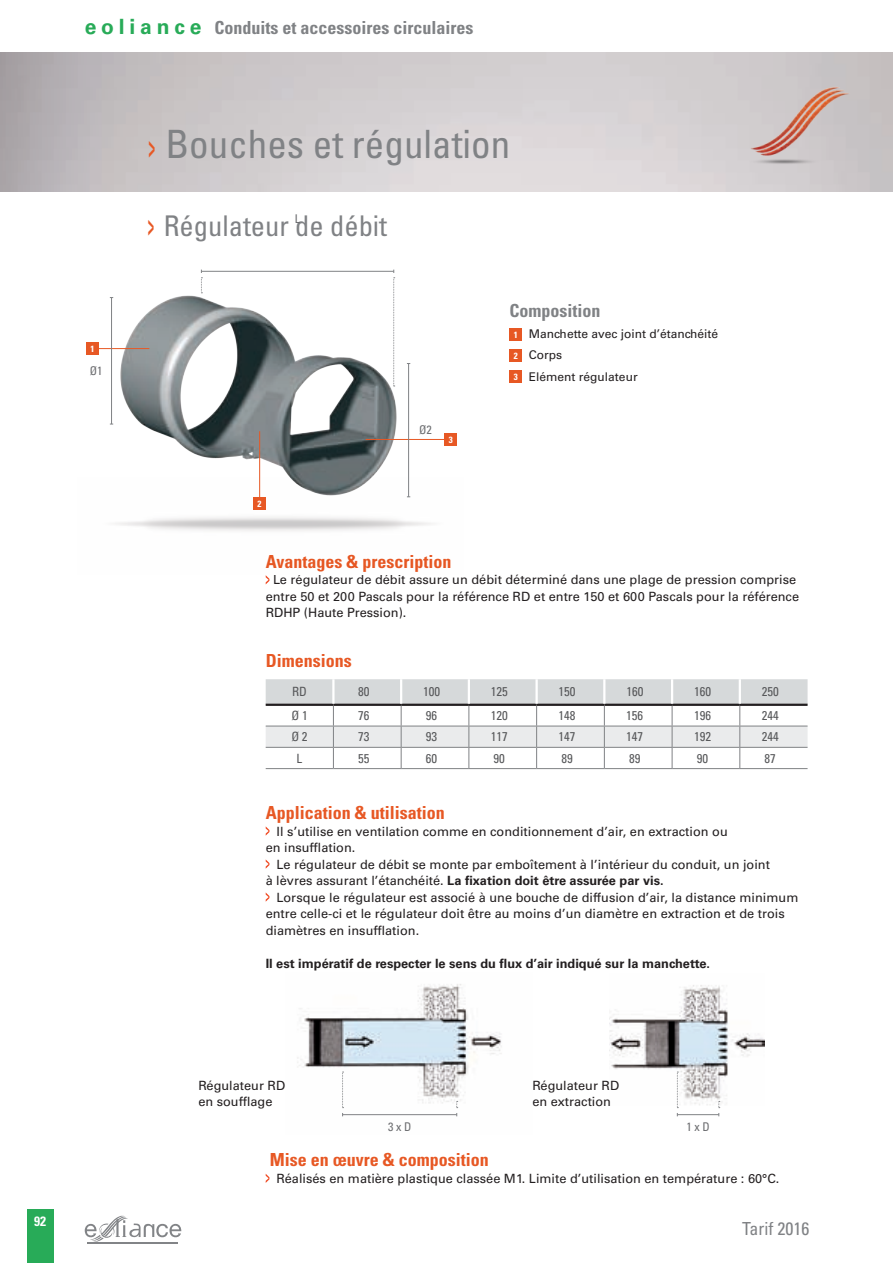
<style>
.page{position:relative;width:893px;height:1263px;background:#fff}
.page>*{position:absolute;margin:0;border:0;box-sizing:border-box;transform-origin:0 0}
.t1{font:condensed 39px "Univers LT Std";color:#808285}
.t2{font:condensed 28.5px "Univers LT Std";color:#808285}
.t3{font:700 condensed 18px "Univers LT Std";color:#e75824}
.t4{font:700 condensed 18px "Univers LT Std";color:#808285}
.t5{font:condensed 18px "Univers LT Std";color:#808285}
.t6{font:700 condensed 13.5px "Univers LT Std";color:#fff}
.t7{font:12.75px/16.5px "Univers LT Std";color:#231f20}
.t8{font:700 12.75px "Univers LT Std";color:#231f20}
.t9{font:condensed 12.75px "Univers LT Std";color:#57585a}
.t10{font:12px/21px "Univers LT Std";color:#231f20}
.t11{font:condensed 12px "Univers LT Std";color:#6c6d70}
.t12{font:700 condensed 9px "Univers LT Std";color:#fff}
.s1{font-stretch:normal;font-size:21px;color:#28ab58}
.s2{font-family:"Poplar Std";font-stretch:normal;font-size:30px;color:#e75824}
.s3{font-family:"Poplar Std";font-stretch:normal;color:#e75824}
.s4{font-weight:700;font-stretch:condensed;font-size:9px;color:#fff}
.s5{font-weight:400}
</style>
<div class="page">
<div style="left:27px;top:1208px;width:27px;height:54px;background:#28ab58"></div>
<svg style="left:85px;top:1215px;width:96px;height:26px"></svg>
<hr style="left:87px;top:1241px;width:91px;height:2px;background:#828487">
<img style="left:733px;top:75px;width:127px;height:104px">
<img style="left:609px;top:985px;width:154px;height:120px">
<hr style="left:677px;top:1113px;width:41px;height:1px;background:#808285">
<svg style="left:676px;top:1071px;width:2px;height:45px"></svg>
<img style="left:297px;top:984px;width:205px;height:133px">
<hr style="left:342px;top:1113px;width:114px;height:1px;background:#808285">
<svg style="left:342px;top:1071px;width:1px;height:45px"></svg>
<svg style="left:456px;top:1100px;width:1px;height:16px"></svg>
<svg style="left:265px;top:575px;width:4px;height:9px"></svg>
<svg style="left:265px;top:826px;width:4px;height:9px"></svg>
<svg style="left:265px;top:859px;width:4px;height:9px"></svg>
<svg style="left:265px;top:892px;width:4px;height:9px"></svg>
<svg style="left:265px;top:1173px;width:4px;height:9px"></svg>
<img style="left:99px;top:279px;width:312px;height:236px">
<div style="left:509px;top:328px;width:13px;height:12px;background:#e75824"></div>
<div style="left:509px;top:349px;width:13px;height:12px;background:#e75824"></div>
<div style="left:509px;top:370px;width:13px;height:12px;background:#e75824"></div>
<svg style="left:265px;top:679px;width:542px;height:89px"></svg>
<hr style="left:265px;top:768px;width:68px;height:1px;background:#808285">
<hr style="left:333px;top:768px;width:68px;height:1px;background:#808285">
<hr style="left:401px;top:768px;width:67px;height:1px;background:#808285">
<hr style="left:468px;top:768px;width:68px;height:1px;background:#808285">
<hr style="left:536px;top:768px;width:68px;height:1px;background:#808285">
<hr style="left:604px;top:768px;width:67px;height:1px;background:#808285">
<hr style="left:671px;top:768px;width:68px;height:1px;background:#808285">
<hr style="left:739px;top:768px;width:68px;height:1px;background:#808285">
<hr style="left:332px;top:679px;width:2px;height:24px;background:#fff">
<hr style="left:400px;top:679px;width:2px;height:24px;background:#fff">
<hr style="left:467px;top:679px;width:3px;height:24px;background:#fff">
<hr style="left:535px;top:679px;width:2px;height:24px;background:#fff">
<hr style="left:603px;top:679px;width:2px;height:24px;background:#fff">
<hr style="left:670px;top:679px;width:3px;height:24px;background:#fff">
<hr style="left:738px;top:679px;width:2px;height:24px;background:#fff">
<hr style="left:201px;top:271px;width:192px;height:1px;background:#808285">
<svg style="left:201px;top:269px;width:1px;height:24px"></svg>
<svg style="left:393px;top:269px;width:1px;height:117px"></svg>
<hr style="left:87px;top:348px;width:62px;height:1px;background:#e75824">
<hr style="left:365px;top:439px;width:82px;height:1px;background:#e75824">
<hr style="left:259px;top:431px;width:1px;height:72px;background:#e75824">
<div style="left:86px;top:342px;width:13px;height:13px;background:#e75824"></div>
<div style="left:253px;top:497px;width:13px;height:13px;background:#e75824"></div>
<div style="left:444px;top:433px;width:13px;height:12px;background:#e75824"></div>
<hr style="left:111px;top:297px;width:1px;height:127px;background:#808285">
<hr style="left:408px;top:363px;width:1px;height:133px;background:#808285">
<p class="t4" style="left:85px;top:17px;width:390px"><span class="s1">e o l i a n c e</span> Conduits et accessoires circulaires</p>
<p class="t1" style="left:148px;top:120px;width:363px"><span class="s2">&gt;</span> Bouches et régulation</p>
<p class="t12" style="left:90px;top:343px;width:5px">1</p>
<p class="t11" style="left:90px;top:363px;width:14px">Ø1</p>
<p class="t11" style="left:295px;top:211px;width:6px">L</p>
<p class="t2" style="left:148px;top:208px;width:241px"><span class="s3">&gt;</span> Régulateur de débit</p>
<p class="t12" style="left:257px;top:498px;width:5px">2</p>
<p class="t11" style="left:419px;top:422px;width:14px">Ø2</p>
<p class="t12" style="left:448px;top:434px;width:5px">3</p>
<p class="t4" style="left:509px;top:300px;width:93px">Composition</p>
<p class="t10" style="left:513px;top:324px;width:206px"><span class="s4">1</span> Manchette avec joint d’étanchéité<br><span class="s4">2</span> Corps<br><span class="s4">3</span> Elément régulateur</p>
<p class="t3" style="left:265px;top:550px;width:187px">Avantages &amp; prescription</p>
<p class="t7" style="left:265px;top:571px;width:534px;text-indent:7px">Le régulateur de débit assure un débit déterminé dans une plage de pression comprise entre 50 et 200 Pascals pour la référence RD et entre 150 et 600 Pascals pour la référence<br>RDHP (Haute Pression).</p>
<p class="t3" style="left:265px;top:649px;width:87px">Dimensions</p>
<p class="t9" style="left:292px;top:683px;width:16px">RD</p>
<p class="t9" style="left:358px;top:683px;width:13px">80</p>
<p class="t9" style="left:423px;top:683px;width:18px">100</p>
<p class="t9" style="left:490px;top:683px;width:18px">125</p>
<p class="t9" style="left:558px;top:683px;width:18px">150</p>
<p class="t9" style="left:626px;top:683px;width:18px">160</p>
<p class="t9" style="left:693px;top:683px;width:18px">160</p>
<p class="t9" style="left:761px;top:683px;width:18px">250</p>
<p class="t9" style="left:291px;top:707px;width:18px">Ø 1</p>
<p class="t9" style="left:358px;top:707px;width:13px">76</p>
<p class="t9" style="left:426px;top:707px;width:13px">96</p>
<p class="t9" style="left:490px;top:707px;width:18px">120</p>
<p class="t9" style="left:558px;top:707px;width:18px">148</p>
<p class="t9" style="left:626px;top:707px;width:18px">156</p>
<p class="t9" style="left:693px;top:707px;width:18px">196</p>
<p class="t9" style="left:761px;top:707px;width:18px">244</p>
<p class="t9" style="left:291px;top:728px;width:18px">Ø 2</p>
<p class="t9" style="left:358px;top:728px;width:13px">73</p>
<p class="t9" style="left:426px;top:728px;width:13px">93</p>
<p class="t9" style="left:490px;top:728px;width:18px">117</p>
<p class="t9" style="left:558px;top:728px;width:18px">147</p>
<p class="t9" style="left:626px;top:728px;width:18px">147</p>
<p class="t9" style="left:693px;top:728px;width:18px">192</p>
<p class="t9" style="left:761px;top:728px;width:18px">244</p>
<p class="t9" style="left:296px;top:749px;width:6px">L</p>
<p class="t9" style="left:358px;top:749px;width:13px">55</p>
<p class="t9" style="left:425px;top:749px;width:13px">60</p>
<p class="t9" style="left:493px;top:749px;width:13px">90</p>
<p class="t9" style="left:561px;top:749px;width:13px">89</p>
<p class="t9" style="left:628px;top:749px;width:13px">89</p>
<p class="t9" style="left:696px;top:749px;width:13px">90</p>
<p class="t9" style="left:764px;top:749px;width:13px">87</p>
<p class="t3" style="left:265px;top:801px;width:181px">Application &amp; utilisation</p>
<p class="t7" style="left:276px;top:822px;width:452px">Il s’utilise en ventilation comme en conditionnement d’air, en extraction ou</p>
<p class="t7" style="left:265px;top:839px;width:91px">en insufflation.</p>
<p class="t7" style="left:276px;top:855px;width:494px">Le régulateur de débit se monte par emboîtement à l’intérieur du conduit, un joint</p>
<p class="t8" style="left:265px;top:873px;width:399px"><span class="s5">à lèvres assurant l’étanchéité.</span> La fixation doit être assurée par vis.</p>
<p class="t7" style="left:276px;top:888px;width:523px">Lorsque le régulateur est associé à une bouche de diffusion d’air, la distance minimum</p>
<p class="t7" style="left:265px;top:905px;width:520px">entre celle-ci et le régulateur doit être au moins d’un diamètre en extraction et de trois</p>
<p class="t7" style="left:265px;top:921px;width:155px">diamètres en insufflation.</p>
<p class="t8" style="left:265px;top:955px;width:445px">Il est impératif de respecter le sens du flux d’air indiqué sur la manchette.</p>
<p class="t6" style="left:34px;top:1212px;width:13px">92</p>
<p class="t7" style="left:198px;top:1076px;width:88px">Régulateur RD en soufflage</p>
<p class="t7" style="left:532px;top:1076px;width:88px">Régulateur RD en extraction</p>
<p class="t11" style="left:388px;top:1118px;width:25px">3 x D</p>
<p class="t11" style="left:686px;top:1118px;width:25px">1 x D</p>
<p class="t3" style="left:269px;top:1148px;width:220px">Mise en œuvre &amp; composition</p>
<p class="t7" style="left:276px;top:1169px;width:504px">Réalisés en matière plastique classée M1. Limite d’utilisation en température : 60°C.</p>
<p class="t5" style="left:741px;top:1217px;width:69px">Tarif 2016</p>
</div>
